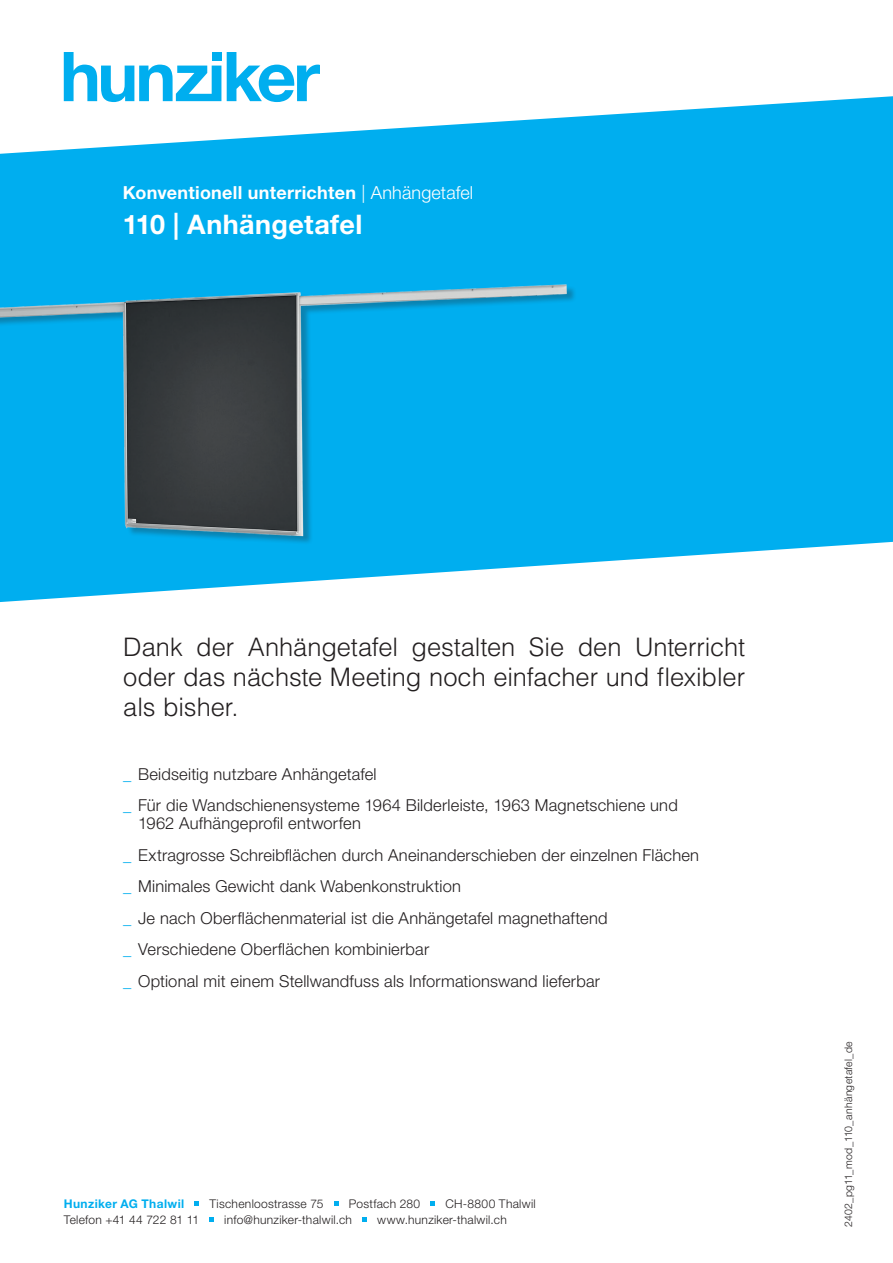
<style>
.page{position:relative;width:893px;height:1263px;background:#fff}
.page>*{position:absolute;margin:0;border:0;box-sizing:border-box;transform-origin:0 0}
.t1{font:700 27px "Helvetica Neue LT Pro";letter-spacing:.015em;color:#fff}
.t2{font:300 25.5px/30px "Helvetica LT Std";letter-spacing:-.005em;color:#231f20;text-align:justify}
.t3{font:700 18px "Helvetica Neue LT Pro";letter-spacing:.015em;color:#fff}
.t4{font:300 16.5px/31.5px "Helvetica Neue LT Pro";letter-spacing:.015em;color:#231f20}
.t5{font:300 12px "Helvetica Neue LT Pro";letter-spacing:.025em;color:#231f20}
.t6{font:700 12px "Helvetica Neue LT Pro";letter-spacing:.03em;color:#00aeef}
.t7{font:300 10.5px "Helvetica Neue LT Pro";letter-spacing:.03em;color:#231f20}
.s1{font-weight:300}
.s2{color:#00aeef}
</style>
<div class="page">
<svg style="left:0;top:96px;width:893px;height:458px;fill:#00aeef"></svg>
<img style="left:0;top:215px;width:721px;height:387px">
<svg style="left:64px;top:52px;width:157px;height:50px"></svg>
<div style="left:212px;top:52px;width:9px;height:8px;background:#00aeef"></div>
<svg style="left:227px;top:52px;width:93px;height:50px"></svg>
<svg style="left:195px;top:1201px;width:4px;height:4px"></svg>
<svg style="left:334px;top:1201px;width:4px;height:4px"></svg>
<svg style="left:431px;top:1201px;width:4px;height:4px"></svg>
<svg style="left:209px;top:1218px;width:5px;height:4px"></svg>
<svg style="left:362px;top:1218px;width:5px;height:4px"></svg>
<p class="t3" style="left:123px;top:181px;width:352px">Konventionell unterrichten <span class="s1">| Anhängetafel</span></p>
<h1 class="t1" style="left:123px;top:207px;width:241px">110 | Anhängetafel</h1>
<h2 class="t2" style="left:123px;top:632px;width:623px">Dank der Anhängetafel gestalten Sie den Unterricht oder das nächste Meeting noch einfacher und flexibler als bisher.</h2>
<p class="t4" style="left:123px;top:758px;width:556px"><span class="s2">_</span> Beidseitig nutzbare Anhängetafel<br><span class="s2">_</span> Für die Wandschienensysteme 1964 Bilderleiste, 1963 Magnetschiene und</p>
<p class="t4" style="left:123px;top:807px;width:577px;text-indent:15px">1962 Aufhängeprofil entworfen<br><span class="s2">_</span> Extragrosse Schreibflächen durch Aneinanderschieben der einzelnen Flächen <span class="s2">_</span> Minimales Gewicht dank Wabenkonstruktion<br><span class="s2">_</span> Je nach Oberflächenmaterial ist die Anhängetafel magnethaftend<br><span class="s2">_</span> Verschiedene Oberflächen kombinierbar<br><span class="s2">_</span> Optional mit einem Stellwandfuss als Informationswand lieferbar</p>
<p class="t6" style="left:64px;top:1196px;width:122px">Hunziker AG Thalwil</p>
<p class="t5" style="left:209px;top:1196px;width:116px">Tischenloostrasse 75</p>
<p class="t5" style="left:349px;top:1196px;width:73px">Postfach 280</p>
<p class="t5" style="left:445px;top:1196px;width:92px">CH-8800 Thalwil</p>
<p class="t5" style="left:64px;top:1213px;width:137px">Telefon +41 44 722 81 11</p>
<p class="t5" style="left:224px;top:1213px;width:129px">info@hunziker-thalwil.ch</p>
<p class="t5" style="left:377px;top:1213px;width:131px">www.hunziker-thalwil.ch</p>
<p class="t7" style="left:842px;top:1227px;width:187px;rotate:-90deg">2402_pg11_mod_110_anhängetafel_de</p>
</div>
